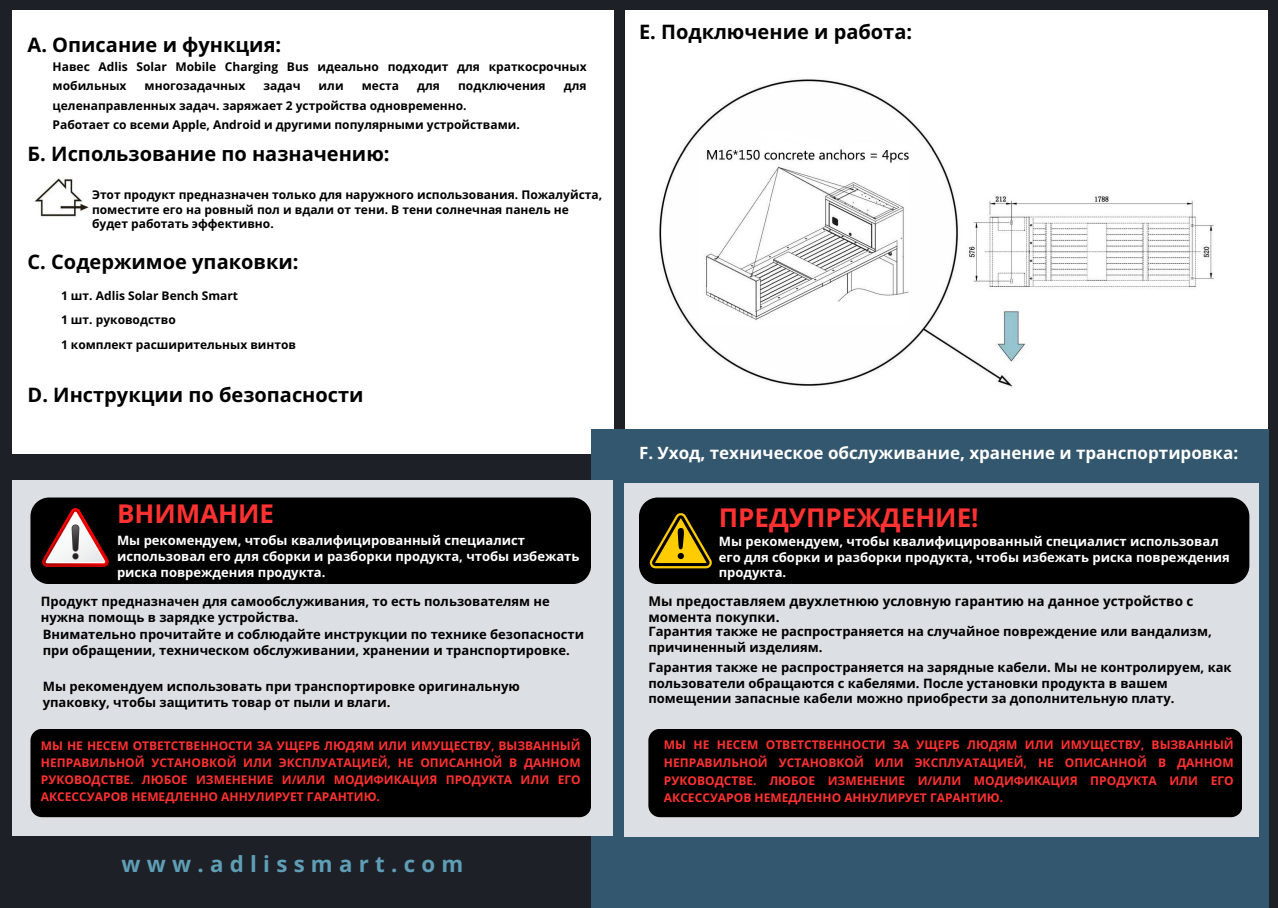
<style>
.page{position:relative;width:1278px;height:908px;background:#1d2127}
.page>*{position:absolute;margin:0;border:0;box-sizing:border-box;transform-origin:0 0}
.t1{font:700 26px "Noto Sans";color:#ff3131}
.t2{font:700 22.25px "Noto Sans";letter-spacing:.28em;color:#5f9eb6}
.t3{font:700 20px "Noto Sans";color:#000}
.t4{font:700 17px "Noto Sans";color:#fff}
.t5{font:700 13.5px/16.1px "Noto Sans";color:#000}
.t6{font:700 13px/15.8px "Noto Sans";color:#000}
.t7{font:700 13px/15.8px "Noto Sans";color:#fff}
.t8{font:700 12px/16.9px "Noto Sans";color:#ff3131;text-align:justify}
.t9{font:700 12px/19.5px "Open Sans";color:#000}
.t10{font:700 12px/14.6px "Noto Sans";color:#000}
</style>
<div class="page">
<div style="left:13px;top:10px;width:600px;height:444px;background:#fff"></div>
<div style="left:625px;top:10px;width:643px;height:444px;background:#fff"></div>
<div style="left:591px;top:430px;width:677px;height:478px;background:#33576e"></div>
<div style="left:13px;top:480px;width:600px;height:356px;background:#dce0e4"></div>
<div style="left:625px;top:483px;width:633px;height:353px;background:#dce0e4"></div>
<div style="left:639px;top:497px;width:610px;height:87px;background:#000"></div>
<img style="left:34px;top:178px;width:55px;height:39px">
<img style="left:659px;top:79px;width:555px;height:309px">
<div style="left:30px;top:497px;width:561px;height:87px;background:#000"></div>
<div style="left:30px;top:729px;width:561px;height:88px;background:#000;border-radius:12px"></div>
<svg style="left:648px;top:512px;width:65px;height:56px;background:#634f00"></svg>
<img style="left:43px;top:508px;width:65px;height:58px">
<div style="left:648px;top:729px;width:594px;height:88px;background:#000;border-radius:12px"></div>
<p class="t3" style="left:28px;top:31px;width:255px">А. Описание и функция:</p>
<h5 class="t9" style="left:53px;top:56px;width:535px">Навес Adlis Solar Mobile Charging Bus идеально подходит для краткосрочных мобильных</h5>
<h5 class="t9" style="left:145px;top:76px;width:102px">многозадачных</h5>
<h5 class="t9" style="left:263px;top:76px;width:38px">задач</h5>
<h5 class="t9" style="left:319px;top:76px;width:27px">или</h5>
<h5 class="t9" style="left:362px;top:76px;width:39px">места</h5>
<h5 class="t9" style="left:417px;top:76px;width:24px">для</h5>
<h5 class="t9" style="left:458px;top:76px;width:89px">подключения</h5>
<h5 class="t9" style="left:564px;top:76px;width:24px">для</h5>
<h5 class="t9" style="left:53px;top:95px;width:415px">целенаправленных задач. заряжает 2 устройства одновременно.</h5>
<h6 class="t9" style="left:53px;top:115px;width:469px">Работает со всеми Apple, Android и другими популярными устройствами.</h6>
<p class="t3" style="left:28px;top:139px;width:363px">Б. Использование по назначению:</p>
<h3 class="t10" style="left:92px;top:187px;width:512px">Этот продукт предназначен только для наружного использования. Пожалуйста, поместите его на ровный пол и вдали от тени. В тени солнечная панель не будет работать эффективно.</h3>
<p class="t3" style="left:28px;top:248px;width:272px">C. Содержимое упаковки:</p>
<h3 class="t10" style="left:61px;top:288px;width:179px">1 шт. Adlis Solar Bench Smart</h3>
<p class="t10" style="left:61px;top:312px;width:116px">1 шт. руководство</p>
<h4 class="t10" style="left:61px;top:337px;width:237px">1 комплект расширительных винтов</h4>
<p class="t3" style="left:28px;top:380px;width:337px">D. Инструкции по безопасности</p>
<p class="t1" style="left:117px;top:495px;width:159px">ВНИМАНИЕ</p>
<h1 class="t7" style="left:117px;top:532px;width:464px">Мы рекомендуем, чтобы квалифицированный специалист использовал его для сборки и разборки продукта, чтобы избежать риска повреждения продукта.</h1>
<h5 class="t6" style="left:41px;top:593px;width:510px">Продукт предназначен для самообслуживания, то есть пользователям не нужна помощь в зарядке устройства.</h5>
<h5 class="t6" style="left:43px;top:626px;width:543px">Внимательно прочитайте и соблюдайте инструкции по технике безопасности при обращении, техническом обслуживании, хранении и транспортировке.</h5>
<h5 class="t6" style="left:43px;top:678px;width:478px">Мы рекомендуем использовать при транспортировке оригинальную упаковку, чтобы защитить товар от пыли и влаги.</h5>
<h5 class="t8" style="left:41px;top:737px;width:541px">МЫ НЕ НЕСЕМ ОТВЕТСТВЕННОСТИ ЗА УЩЕРБ ЛЮДЯМ ИЛИ ИМУЩЕСТВУ, ВЫЗВАННЫЙ НЕПРАВИЛЬНОЙ УСТАНОВКОЙ ИЛИ ЭКСПЛУАТАЦИЕЙ, НЕ ОПИСАННОЙ В ДАННОМ РУКОВОДСТВЕ. ЛЮБОЕ ИЗМЕНЕНИЕ И/ИЛИ МОДИФИКАЦИЯ ПРОДУКТА ИЛИ ЕГО АКСЕССУАРОВ НЕМЕДЛЕННО АННУЛИРУЕТ ГАРАНТИЮ.</h5>
<h3 class="t2" style="left:122px;top:848px;width:343px">www.adlissmart.com</h3>
<p class="t3" style="left:639px;top:18px;width:275px">Е. Подключение и работа:</p>
<h3 class="t4" style="left:639px;top:441px;width:601px">F. Уход, техническое обслуживание, хранение и транспортировка:</h3>
<h6 class="t1" style="left:719px;top:499px;width:261px">ПРЕДУПРЕЖДЕНИЕ!</h6>
<p class="t7" style="left:719px;top:533px;width:513px">Мы рекомендуем, чтобы квалифицированный специалист использовал его для сборки и разборки продукта, чтобы избежать риска повреждения продукта.</p>
<h1 class="t5" style="left:648px;top:593px;width:546px">Мы предоставляем двухлетнюю условную гарантию на данное устройство с момента покупки.</h1>
<h5 class="t6" style="left:648px;top:623px;width:565px">Гарантия также не распространяется на случайное повреждение или вандализм, причиненный изделиям.</h5>
<h5 class="t6" style="left:648px;top:659px;width:585px">Гарантия также не распространяется на зарядные кабели. Мы не контролируем, как пользователи обращаются с кабелями. После установки продукта в вашем помещении запасные кабели можно приобрести за дополнительную плату.</h5>
<h5 class="t8" style="left:664px;top:736px;width:571px;line-height:17.6px">МЫ НЕ НЕСЕМ ОТВЕТСТВЕННОСТИ ЗА УЩЕРБ ЛЮДЯМ ИЛИ ИМУЩЕСТВУ, ВЫЗВАННЫЙ НЕПРАВИЛЬНОЙ УСТАНОВКОЙ ИЛИ ЭКСПЛУАТАЦИЕЙ, НЕ ОПИСАННОЙ В ДАННОМ РУКОВОДСТВЕ. ЛЮБОЕ ИЗМЕНЕНИЕ И/ИЛИ МОДИФИКАЦИЯ ПРОДУКТА ИЛИ ЕГО АКСЕССУАРОВ НЕМЕДЛЕННО АННУЛИРУЕТ ГАРАНТИЮ.</h5>
</div>
